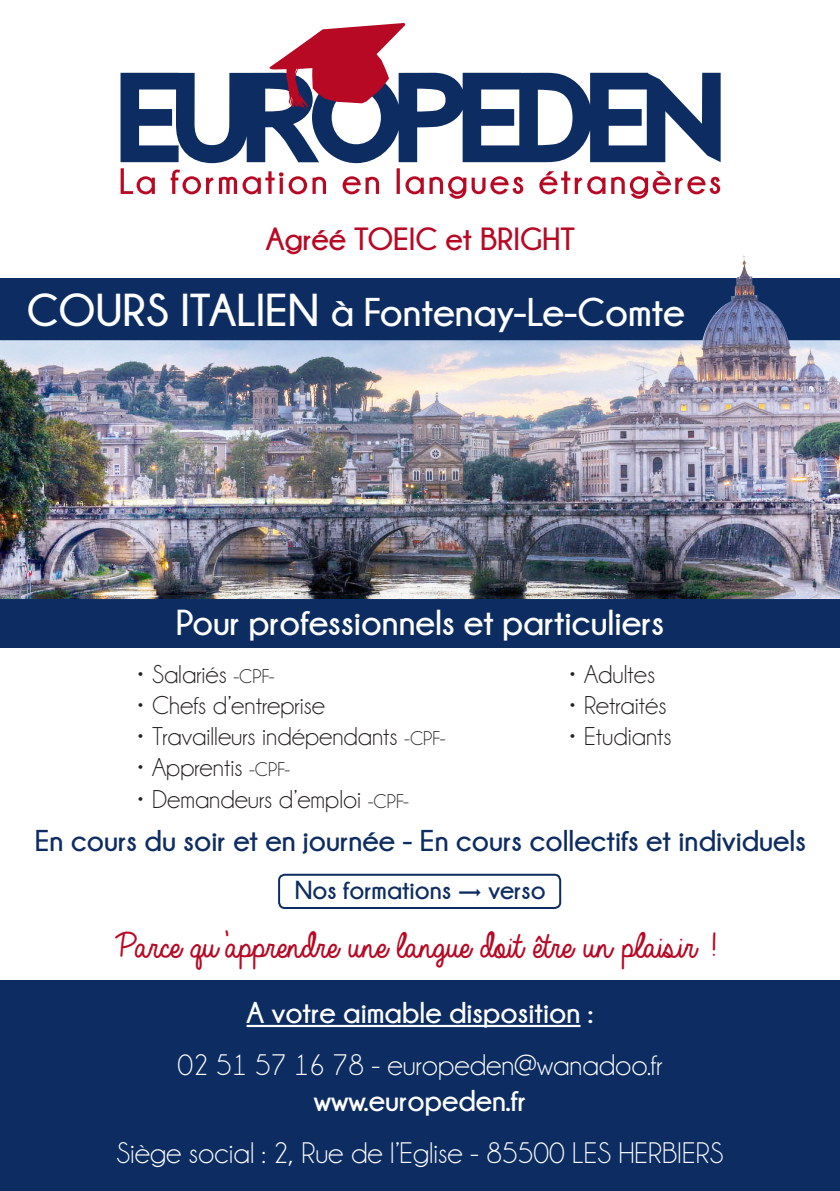
<style>
.page{position:relative;width:840px;height:1191px;background:#fff}
.page>*{position:absolute;margin:0;border:0;box-sizing:border-box;transform-origin:0 0}
.t1{font:700 40px "Champagne&Limousines";color:#fff}
.t2{font:38px "Always In My Heart";color:#b80924}
.t3{font:700 36px "Champagne&Limousines";color:#fff}
.t4{font:700 32px "Champagne&Limousines";color:#b70924}
.t5{font:30px "Champagne&Limousines";color:#fff}
.t6{font:700 30px "Champagne&Limousines";color:#0d2d62}
.t7{font:700 30px "Champagne&Limousines";color:#fff}
.t8{font:26px "Champagne&Limousines";color:#231f20}
.t9{font:700 26px "Champagne&Limousines";color:#0d2d62}
.s1{font-size:46px}
.s2{font-size:20px}
.s3{font-size:30px}
</style>
<div class="page">
<div style="left:278px;top:873px;width:283px;height:36px;border:2px solid #0d2d62;border-radius:6px"></div>
<div style="left:0;top:980px;width:839px;height:211px;background:#0d2d62"></div>
<div style="left:0;top:599px;width:839px;height:48px;background:#0d2d62"></div>
<svg style="left:120px;top:23px;width:600px;height:176px"></svg>
<hr style="left:246px;top:1024px;width:334px;height:3px;background:#fff">
<img style="left:0;top:254px;width:839px;height:345px">
<p class="t4" style="left:266px;top:222px;width:310px">Agréé TOEIC et BRIGHT</p>
<p class="t1" style="left:27px;top:290px;width:659px"><span class="s1">COURS ITALIEN</span> à Fontenay-Le-Comte</p>
<p class="t3" style="left:176px;top:602px;width:489px">Pour professionnels et particuliers</p>
<p class="t8" style="left:129px;top:661px;width:147px">・Salariés <span class="s2">-CPF-</span></p>
<p class="t8" style="left:129px;top:692px;width:197px">・Chefs d’entreprise</p>
<p class="t8" style="left:129px;top:723px;width:317px">・Travailleurs indépendants <span class="s2">-CPF-</span></p>
<p class="t8" style="left:129px;top:754px;width:162px">・Apprentis <span class="s2">-CPF-</span></p>
<p class="t8" style="left:129px;top:785px;width:281px">・Demandeurs d’emploi <span class="s2">-CPF-</span></p>
<p class="t8" style="left:561px;top:661px;width:95px">・Adultes</p>
<p class="t8" style="left:561px;top:692px;width:107px">・Retraités</p>
<p class="t8" style="left:561px;top:723px;width:112px">・Etudiants</p>
<p class="t6" style="left:35px;top:824px;width:772px">En cours du soir et en journée - En cours collectifs et individuels</p>
<p class="t9" style="left:295px;top:875px;width:252px">Nos formations <span class="s3">→</span> verso</p>
<p class="t2" style="left:110px;top:925px;width:597px">Parce qu’apprendre une langue doit être un plaisir !</p>
<p class="t7" style="left:246px;top:996px;width:348px">A votre aimable disposition :</p>
<p class="t5" style="left:177px;top:1049px;width:486px">02 51 57 16 78 - europeden@wanadoo.fr</p>
<p class="t7" style="left:313px;top:1084px;width:214px">www.europeden.fr</p>
<p class="t5" style="left:116px;top:1137px;width:608px">Siège social : 2, Rue de l’Eglise - 85500 LES HERBIERS</p>
</div>
